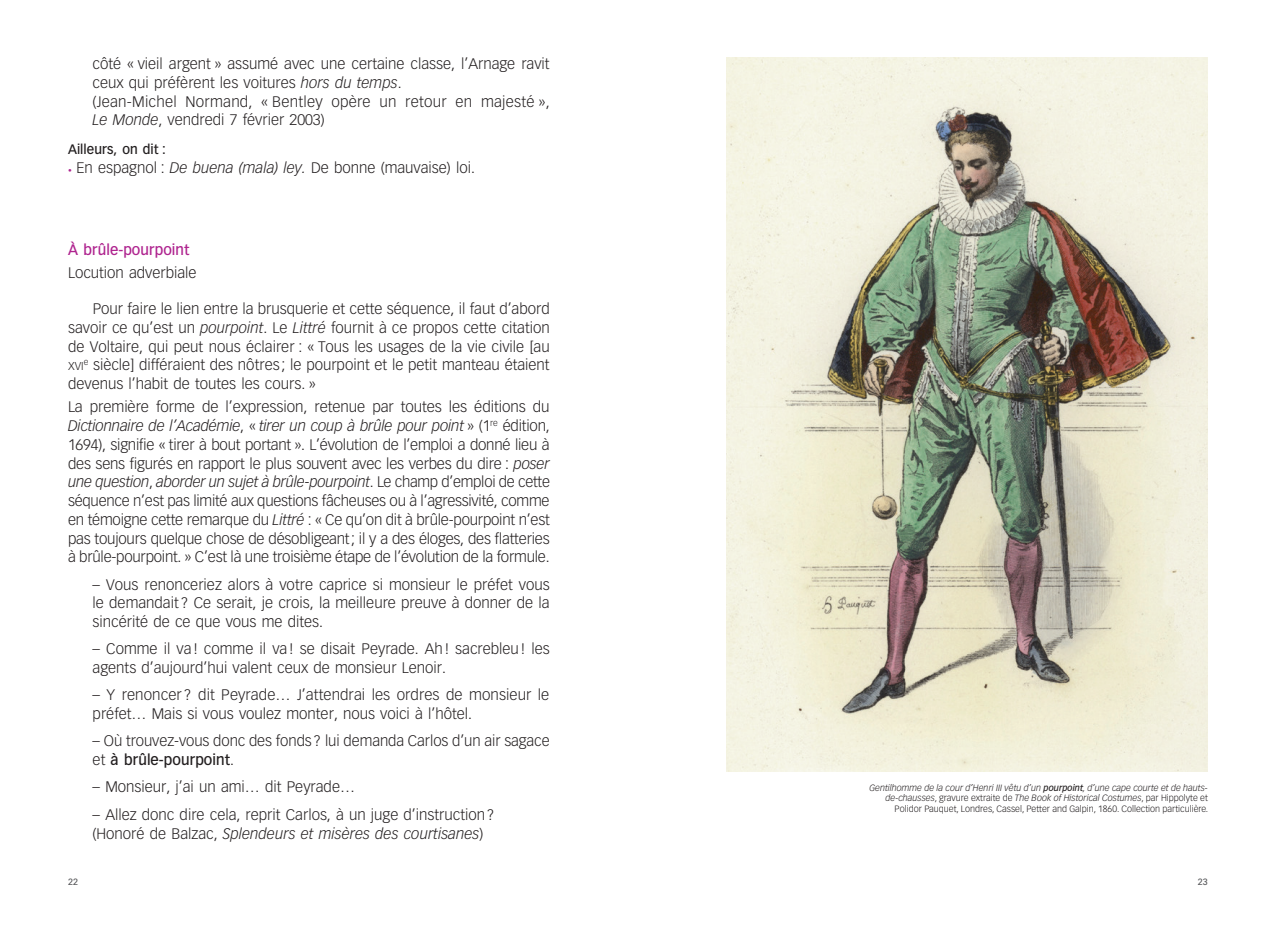
<style>
.page{position:relative;width:1276px;height:936px;background:#fff}
.page>*{position:absolute;margin:0;border:0;box-sizing:border-box;transform-origin:0 0}
.t1{font:300 15px/18.8px "Vectora LT Std";color:#231f20}
.t2{font:500 15px "Vectora LT Std 65";color:#231f20}
.t3{font:500 15px "Vectora LT Std 65";color:#af248f}
.t4{font:500 13.5px "Vectora LT Std 65";color:#231f20}
.t5{font:300 9px/10.8px "Vectora LT Std";color:#231f20;text-align:right}
.t6{font:500 9px "Vectora LT Std 65";color:#57585a}
.s1{font-style:italic}
.s2{font-weight:700;font-size:7.5px;color:#af248f}
.s3{font-size:11.25px}
.s4{font-family:"Vectora LT Std";font-weight:300}
.s5{font-family:"Vectora LT Std Medium Italique Medi";font-weight:400}
</style>
<div class="page">
<img style="left:726px;top:57px;width:482px;height:714px">
<p class="t1" style="left:93px;top:55px;width:458px">côté « vieil argent » assumé avec une certaine classe, l’Arnage ravit ceux qui préfèrent les voitures <span class="s1">hors du temps</span>.<br>(Jean-Michel Normand, « Bentley opère un retour en majesté », <span class="s1">Le Monde</span>, vendredi 7 février 2003)</p>
<p class="t4" style="left:68px;top:141px;width:99px">Ailleurs, on dit :</p>
<p class="t1" style="left:68px;top:158px;width:408px"><span class="s2">•</span> En espagnol : <span class="s1">De buena (mala) ley.</span> De bonne (mauvaise) loi.</p>
<p class="t3" style="left:68px;top:241px;width:123px">À brûle-pourpoint</p>
<p class="t1" style="left:68px;top:264px;width:130px">Locution adverbiale</p>
<p class="t1" style="left:68px;top:299px;width:483px;text-align:justify;text-indent:25px">Pour faire le lien entre la brusquerie et cette séquence, il faut d’abord savoir ce qu’est un <span class="s1">pourpoint</span>. Le <span class="s1">Littré</span> fournit à ce propos cette citation de Voltaire, qui peut nous éclairer : « Tous les usages de la vie civile [au <span class="s3">xvi</span><sup>e</sup> siècle] différaient des nôtres ; le pourpoint et le petit manteau étaient devenus l’habit de toutes les cours. »</p>
<p class="t1" style="left:68px;top:397px;width:483px;text-align:justify">La première forme de l’expression, retenue par toutes les éditions du <span class="s1">Dictionnaire de l’Académie</span>, « <span class="s1">tirer un coup à brûle pour point</span> » (1<sup>re</sup> édition, 1694), signifie « tirer à bout portant ». L’évolution de l’emploi a donné lieu à des sens figurés en rapport le plus souvent avec les verbes du dire : <span class="s1">poser une question</span>, <span class="s1">aborder un sujet à brûle-pourpoint</span>. Le champ d’emploi de cette séquence n’est pas limité aux questions fâcheuses ou à l’agressivité, comme en témoigne cette remarque du <span class="s1">Littré</span> : « Ce qu’on dit à brûle-pourpoint n’est pas toujours quelque chose de désobligeant; il y a des éloges, des flatteries à brûle-pourpoint. » C’est là une troisième étape de l’évolution de la formule.</p>
<p class="t1" style="left:93px;top:575px;width:458px;text-align:justify">– Vous renonceriez alors à votre caprice si monsieur le préfet vous le demandait? Ce serait, je crois, la meilleure preuve à donner de la sincérité de ce que vous me dites.</p>
<p class="t1" style="left:93px;top:639px;width:458px">– Comme il va! comme il va! se disait Peyrade. Ah! sacrebleu! les agents d’aujourd’hui valent ceux de monsieur Lenoir.</p>
<p class="t1" style="left:93px;top:685px;width:458px">– Y renoncer ? dit Peyrade… J’attendrai les ordres de monsieur le préfet… Mais si vous voulez monter, nous voici à l’hôtel.</p>
<p class="t1" style="left:93px;top:731px;width:458px">– Où trouvez-vous donc des fonds? lui demanda Carlos d’un air sagace</p>
<p class="t2" style="left:93px;top:751px;width:143px"><span class="s4">et</span> à brûle-pourpoint<span class="s4">.</span></p>
<p class="t1" style="left:93px;top:778px;width:264px">– Monsieur, j’ai un ami… dit Peyrade…</p>
<p class="t1" style="left:93px;top:805px;width:403px">– Allez donc dire cela, reprit Carlos, à un juge d’instruction? (Honoré de Balzac, <span class="s1">Splendeurs et misères des courtisanes</span>)</p>
<p class="t5" style="left:869px;top:782px;width:340px"><span class="s1">Gentilhomme de la cour d’Henri III vêtu d’un</span> <span class="s5">pourpoint</span><span class="s1">, d’une cape courte et de hauts&shy;de-chausses</span>, gravure extraite de <span class="s1">The Book of Historical Costumes</span>, par Hippolyte et<br>Polidor Pauquet, Londres, Cassel, Petter and Galpin, 1860. Collection particulière.</p>
<p class="t6" style="left:68px;top:876px;width:12px">22</p>
<p class="t6" style="left:1198px;top:876px;width:12px">23</p>
</div>
